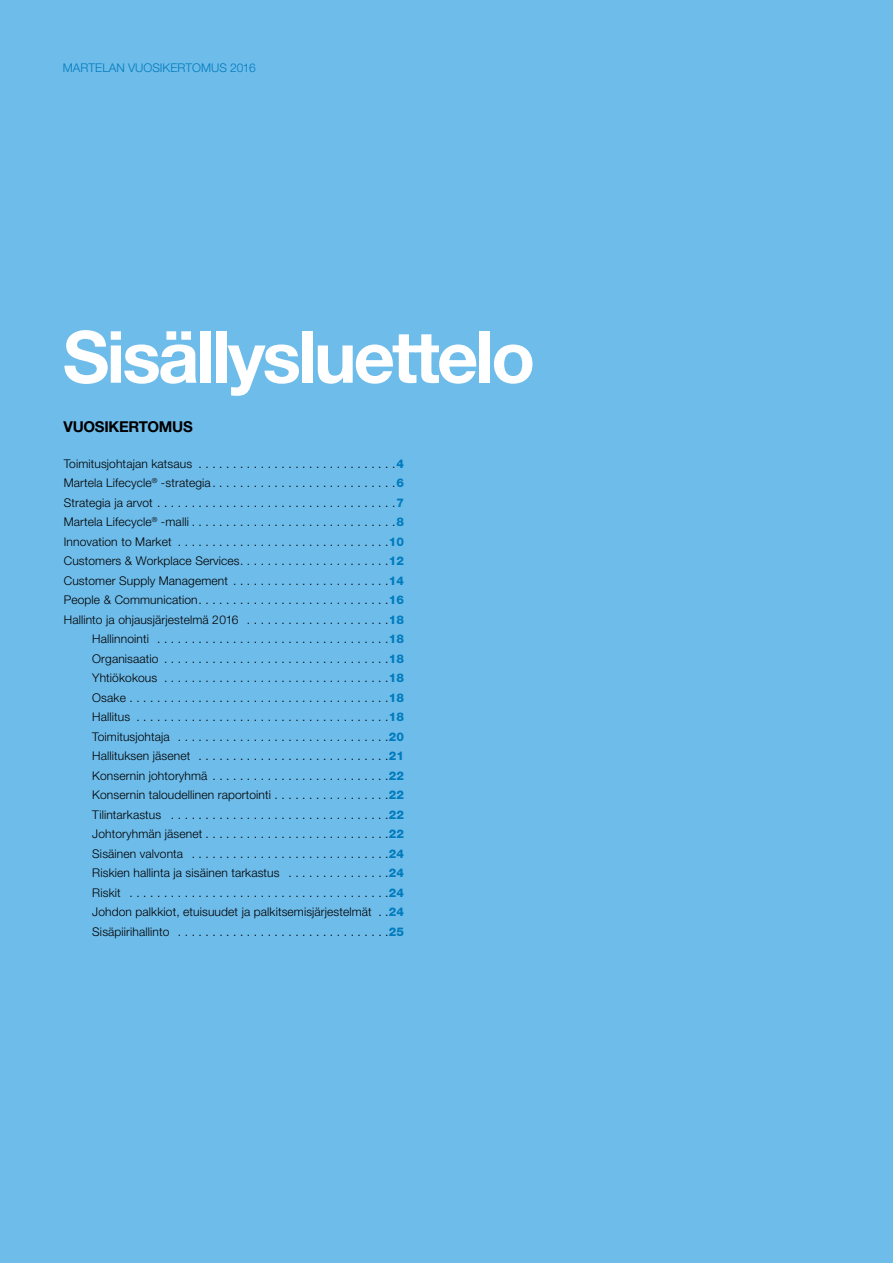
<style>
.page{position:relative;width:893px;height:1263px;background:#6ebcea}
.page>*{position:absolute;margin:0;border:0;box-sizing:border-box;transform-origin:0 0}
.t1{font:700 72px "Helvetica Neue LT Std";letter-spacing:-.04em;color:#fff}
.t2{font:700 15px "Helvetica Neue LT Std";letter-spacing:-.02em;color:#000}
.t3{font:300 12px/19.5px "Helvetica Neue LT Std";letter-spacing:.01em;color:#000;text-align:right}
.t4{font:300 12px "Helvetica Neue LT Std";color:#007bbc}
.s1{font-weight:800;color:#007bbc}
</style>
<div class="page">
<p class="t4" style="left:63px;top:61px;width:194px">MARTELAN VUOSIKERTOMUS 2016</p>
<h1 class="t1" style="left:63px;top:312px;width:474px">Sisällysluettelo</h1>
<p class="t2" style="left:64px;top:417px;width:131px">VUOSIKERTOMUS</p>
<p class="t3" style="left:64px;top:453px;width:342px">Toimitusjohtajan katsaus . . . . . . . . . . . . . . . . . . . . . . . . . . . . <span class="s1">4<br></span>Martela Lifecycle<sup>®</sup> -strategia . . . . . . . . . . . . . . . . . . . . . . . . . . <span class="s1">6<br></span>Strategia ja arvot . . . . . . . . . . . . . . . . . . . . . . . . . . . . . . . . . . <span class="s1">7<br></span>Martela Lifecycle<sup>®</sup> -malli . . . . . . . . . . . . . . . . . . . . . . . . . . . . . <span class="s1">8<br></span>Innovation to Market . . . . . . . . . . . . . . . . . . . . . . . . . . . . . . <span class="s1">10<br></span>Customers &amp; Workplace Services . . . . . . . . . . . . . . . . . . . . . <span class="s1">12<br></span>Customer Supply Management . . . . . . . . . . . . . . . . . . . . . . <span class="s1">14<br></span>People &amp; Communication . . . . . . . . . . . . . . . . . . . . . . . . . . . <span class="s1">16<br></span>Hallinto ja ohjausjärjestelmä 2016 . . . . . . . . . . . . . . . . . . . . <span class="s1">18<br></span>Hallinnointi . . . . . . . . . . . . . . . . . . . . . . . . . . . . . . . . . <span class="s1">18<br></span>Organisaatio . . . . . . . . . . . . . . . . . . . . . . . . . . . . . . . . <span class="s1">18<br></span>Yhtiökokous . . . . . . . . . . . . . . . . . . . . . . . . . . . . . . . . <span class="s1">18<br></span>Osake......................................<span class="s1">18<br></span>Hallitus . . . . . . . . . . . . . . . . . . . . . . . . . . . . . . . . . . . . <span class="s1">18<br></span>Toimitusjohtaja . . . . . . . . . . . . . . . . . . . . . . . . . . . . . . <span class="s1">20<br></span>Hallituksen jäsenet . . . . . . . . . . . . . . . . . . . . . . . . . . . <span class="s1">21<br></span>Konsernin johtoryhmä . . . . . . . . . . . . . . . . . . . . . . . . . <span class="s1">22<br></span>Konsernin taloudellinen raportointi . . . . . . . . . . . . . . . . <span class="s1">22<br></span>Tilintarkastus . . . . . . . . . . . . . . . . . . . . . . . . . . . . . . . <span class="s1">22<br></span>Johtoryhmän jäsenet . . . . . . . . . . . . . . . . . . . . . . . . . . <span class="s1">22<br></span>Sisäinen valvonta . . . . . . . . . . . . . . . . . . . . . . . . . . . . <span class="s1">24<br></span>Riskien hallinta ja sisäinen tarkastus . . . . . . . . . . . . . . <span class="s1">24<br></span>Riskit . . . . . . . . . . . . . . . . . . . . . . . . . . . . . . . . . . . . . <span class="s1">24<br></span>Johdon palkkiot, etuisuudet ja palkitsemisjärjestelmät . <span class="s1">24<br></span>Sisäpiirihallinto . . . . . . . . . . . . . . . . . . . . . . . . . . . . . . <span class="s1">25</span></p>
</div>
